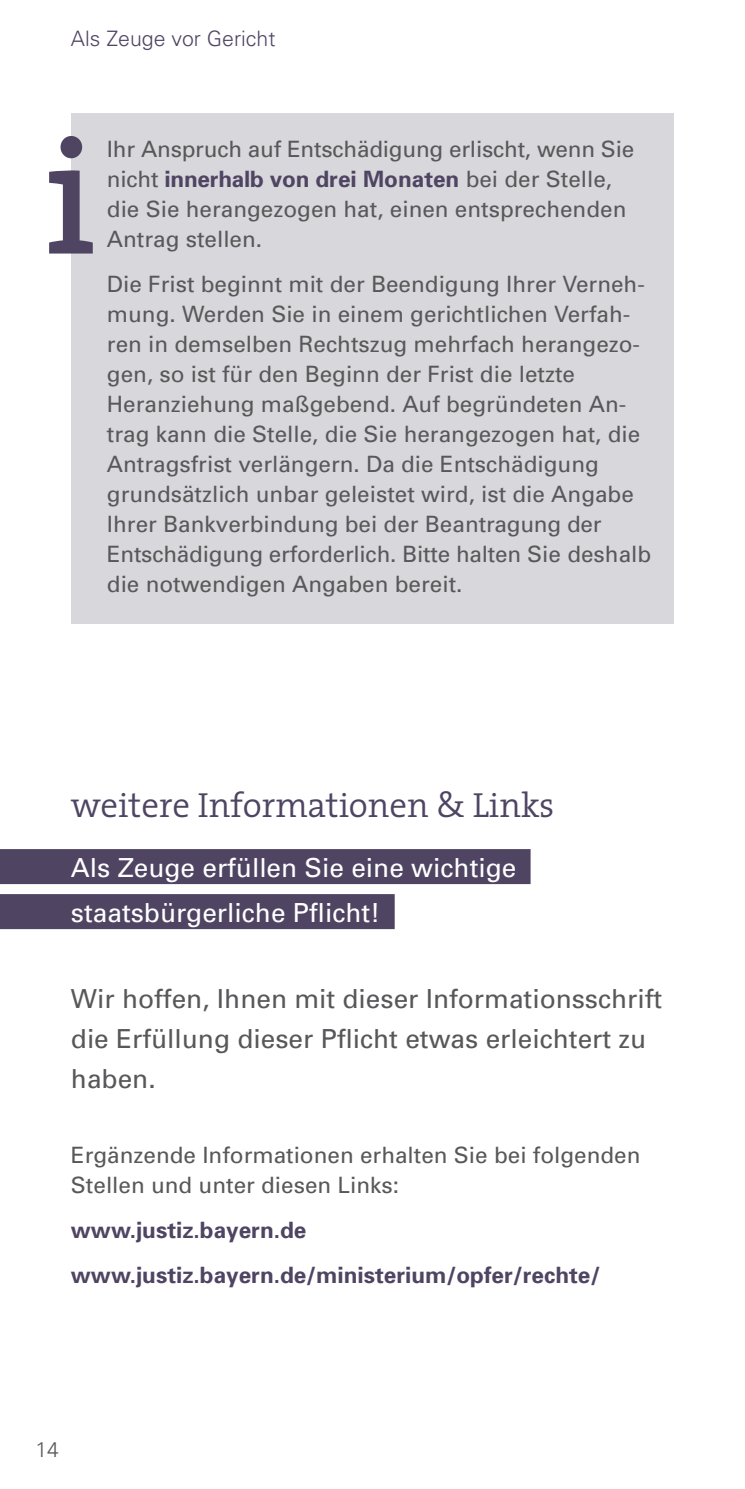
<style>
.page{position:relative;width:745px;height:1489px;background:#fff}
.page>*{position:absolute;margin:0;border:0;box-sizing:border-box;transform-origin:0 0}
.Headline{font:300 35px "The Serif";color:#4f4563}
.Einleitung{font:26.25px/40px "Univers";color:#58585a}
.Zwischenhead_links{font:26.25px "Univers";color:#fff}
.Copy{font:22.5px/30px "Univers";color:#58585a}
.Copy-2{font:700 22.5px "Univers";color:#4f4563}
.t1{font:300 21.25px "Univers";color:#4f4563}
.t2{font:300 21.25px "Univers";color:#58585a}
.s1{font-weight:700;color:#4f4563}
</style>
<div class="page">
<div style="left:0;top:849px;width:530px;height:35px;background:#4f4563"></div>
<div style="left:0;top:894px;width:394px;height:35px;background:#4f4563"></div>
<div style="left:71px;top:113px;width:602px;height:511px;background:#d8d7db"></div>
<svg style="left:49px;top:136px;width:44px;height:117px"></svg>
<p class="t1" style="left:71px;top:25px;width:206px">Als Zeuge vor Gericht</p>
<p class="Copy" style="left:107px;top:134px;width:528px">Ihr Anspruch auf Entschädigung erlischt, wenn Sie nicht <span class="s1">innerhalb von drei Monaten</span> bei der Stelle, die Sie herangezogen hat, einen entsprechenden Antrag stellen.</p>
<p class="Copy" style="left:107px;top:269px;width:545px">Die Frist beginnt mit der Beendigung Ihrer Verneh&shy;mung. Werden Sie in einem gerichtlichen Verfah&shy;ren in demselben Rechtszug mehrfach herangezo&shy;gen, so ist für den Beginn der Frist die letzte Heranziehung maßgebend. Auf begründeten An&shy;trag kann die Stelle, die Sie herangezogen hat, die Antragsfrist verlängern. Da die Entschädigung grundsätzlich unbar geleistet wird, ist die Angabe Ihrer Bankverbindung bei der Beantragung der Entschädigung erforderlich. Bitte halten Sie deshalb die notwendigen Angaben bereit.</p>
<p class="Headline" style="left:71px;top:776px;width:485px">weitere Informationen &amp; Links</p>
<p class="Zwischenhead_links" style="left:71px;top:851px;width:446px">Als Zeuge erfüllen Sie eine wichtige</p>
<p class="Zwischenhead_links" style="left:71px;top:896px;width:311px">staatsbürgerliche Pflicht!</p>
<p class="Einleitung" style="left:71px;top:977px;width:592px">Wir hoffen, Ihnen mit dieser Informationsschrift die Erfüllung dieser Pflicht etwas erleichtert zu haben.</p>
<p class="Copy" style="left:71px;top:1139px;width:570px">Ergänzende Informationen erhalten Sie bei folgenden<br>Stellen und unter diesen Links:</p>
<p class="Copy-2" style="left:71px;top:1214px;width:237px">www.justiz.bayern.de</p>
<p class="Copy-2" style="left:71px;top:1259px;width:530px">www.justiz.bayern.de/ministerium/opfer/rechte/</p>
<p class="t2" style="left:35px;top:1435px;width:25px">14</p>
</div>
